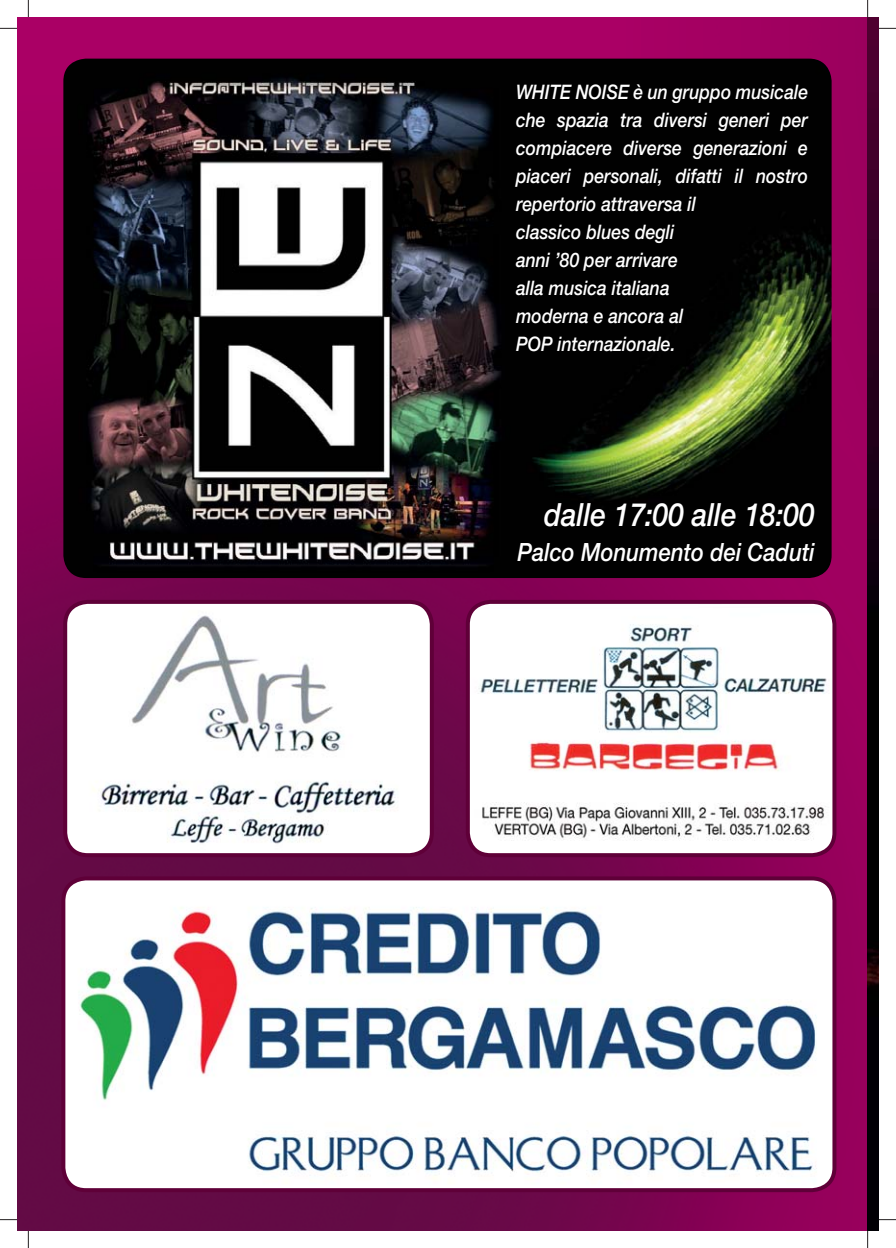
<style>
.page{position:relative;width:896px;height:1248px;background:#fff}
.page>*{position:absolute;margin:0;border:0;box-sizing:border-box;transform-origin:0 0}
.t1{font:italic 500 32px "Helvetica Neue";color:#fff;scale:.88 1}
.t2{font:italic 500 25.2px "Helvetica Neue";color:#fff;scale:.88 1}
.t3{font:italic 500 20px/28px "Helvetica Neue";color:#fff;scale:.88 1}
</style>
<div class="page">
<img style="left:17px;top:17px;width:850px;height:1213px">
<img style="left:63px;top:878px;width:771px;height:311px;border-radius:23px">
<div style="left:61px;top:876px;width:775px;height:315px;border:4px solid #5f0038;border-radius:23px"></div>
<img style="left:63px;top:59px;width:768px;height:519px;border-radius:23px">
<img style="left:867px;top:17px;width:12px;height:1213px">
<img style="left:65px;top:602px;width:367px;height:253px;border-radius:23px">
<div style="left:63px;top:600px;width:371px;height:257px;border:4px solid #5f0038;border-radius:23px"></div>
<img style="left:468px;top:602px;width:366px;height:253px;border-radius:23px">
<div style="left:466px;top:600px;width:370px;height:257px;border:4px solid #5f0038;border-radius:23px"></div>
<svg style="left:0;top:28px;width:17px;height:1px"></svg>
<svg style="left:879px;top:28px;width:17px;height:1px"></svg>
<svg style="left:0;top:1219px;width:17px;height:1px"></svg>
<svg style="left:879px;top:1219px;width:17px;height:1px"></svg>
<svg style="left:28px;top:0;width:1px;height:17px"></svg>
<svg style="left:28px;top:1230px;width:1px;height:17px"></svg>
<svg style="left:867px;top:0;width:1px;height:17px"></svg>
<svg style="left:867px;top:1230px;width:1px;height:17px"></svg>
<p class="t3" style="left:516px;top:80px;width:333px">WHITE NOISE è un gruppo musicale che spazia tra diversi generi per compiacere diverse generazioni e piaceri personali, difatti il nostro repertorio attraversa il<br>classico blues degli<br>anni ’80 per arrivare<br>alla musica italiana<br>moderna e ancora al<br>POP internazionale.</p>
<h1 class="t1" style="left:544px;top:503px;width:309px">dalle 17:00 alle 18:00</h1>
<p class="t2" style="left:517px;top:543px;width:339px">Palco Monumento dei Caduti</p>
</div>
